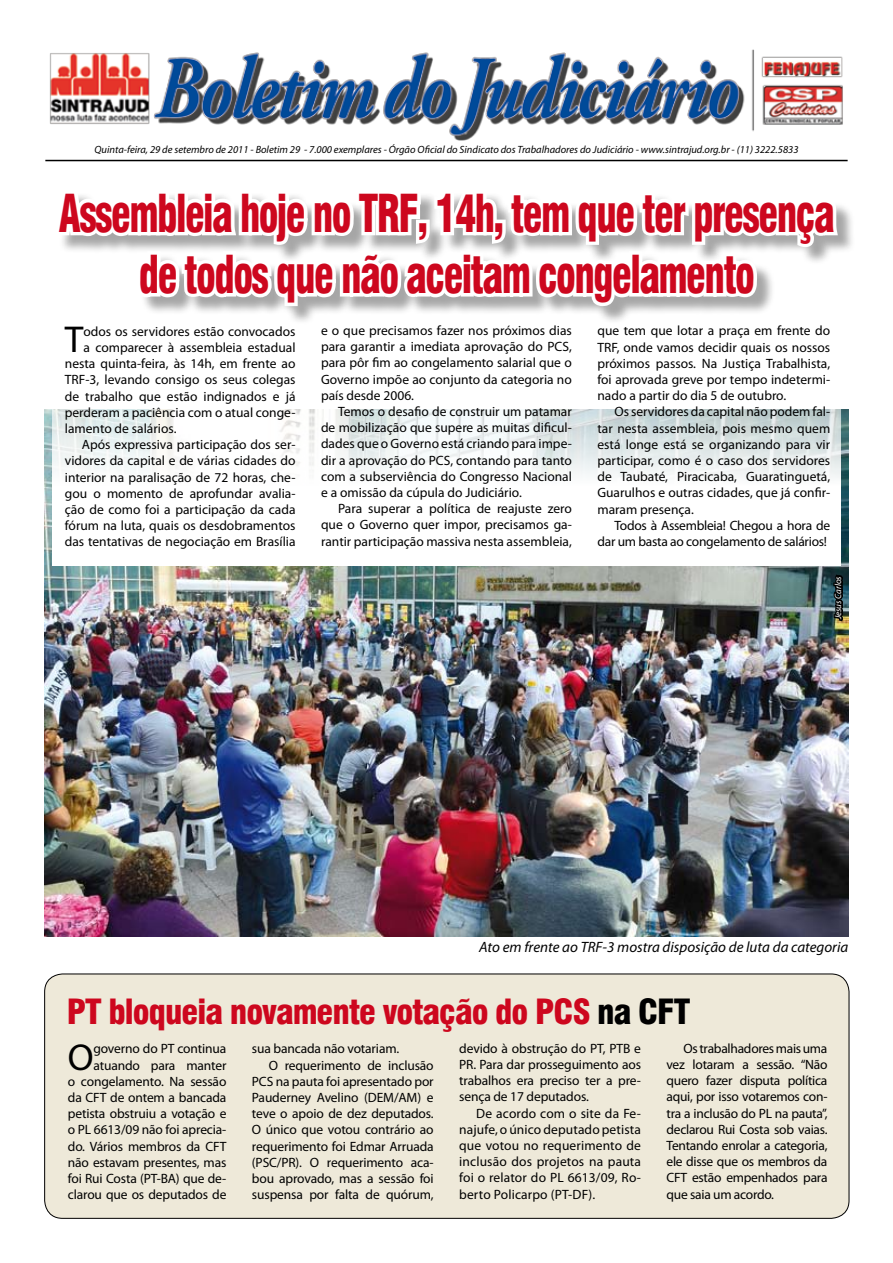
<style>
.page{position:relative;width:893px;height:1263px;background:#fff}
.page>*{position:absolute;margin:0;border:0;box-sizing:border-box;transform-origin:0 0}
.t1{font:51px/61.2px "Corporate Black SWFTE";letter-spacing:-.04em;color:#cd071e;text-align:center;scale:.78 1}
.t2{font:37.5px "Myriad Pro";color:#000}
.t3{font:33.9px "Corporate Black SWFTE";letter-spacing:-.03em;color:#cd071e}
.t4{font:italic 15px "Myriad Pro";color:#000}
.t5{font:13.5px/16.2px "Myriad Pro";letter-spacing:-.005em;color:#000;text-align:justify}
.t6{font:italic 10.5px "Myriad Pro";color:#000}
.t7{font:italic 9px "Myriad Pro";color:#fff}
.s1{color:#000}
</style>
<div class="page">
<img style="left:45px;top:409px;width:803px;height:527px">
<svg style="left:52px;top:409px;width:789px;height:157px"></svg>
<hr style="left:45px;top:160px;width:803px;height:1px;background:#000">
<svg style="left:51px;top:49px;width:791px;height:263px"></svg>
<svg style="left:832px;top:573px;width:13px;height:50px"></svg>
<div style="left:45px;top:974px;width:804px;height:244px;background:#eee9d9;border-radius:18px"></div>
<div style="left:44px;top:974px;width:805px;height:244px;border:1px solid #000;border-radius:18px"></div>
<p class="t6" style="left:94px;top:143px;width:705px">Quinta-feira, 29 de setembro de 2011 - Boletim 29 - 7.000 exemplares - Órgão Oficial do Sindicato dos Trabalhadores do Judiciário - www.sintrajud.org.br - (11) 3222.5833</p>
<h1 class="t1" style="left:59px;top:183px;width:996px">Assembleia hoje no TRF, 14h, tem que ter presença de todos que não aceitam congelamento</h1>
<h2 class="t2" style="left:65px;top:316px;width:20px">T</h2>
<p class="t5" style="left:83px;top:323px;width:214px">odos os servidores estão convocados</p>
<p class="t5" style="left:83px;top:339px;width:214px">a comparecer à assembleia estadual</p>
<p class="t5" style="left:65px;top:355px;width:232px">nesta quinta-feira, às 14h, em frente ao</p>
<p class="t5" style="left:65px;top:371px;width:232px">TRF-3, levando consigo os seus colegas</p>
<p class="t5" style="left:65px;top:388px;width:232px">de trabalho que estão indignados e já</p>
<p class="t5" style="left:65px;top:404px;width:232px">perderam a paciência com o atual conge-</p>
<p class="t5" style="left:65px;top:420px;width:113px">lamento de salários.</p>
<p class="t5" style="left:82px;top:436px;width:215px">Após expressiva participação dos ser-</p>
<p class="t5" style="left:65px;top:452px;width:232px">vidores da capital e de várias cidades do</p>
<p class="t5" style="left:65px;top:469px;width:232px">interior na paralisação de 72 horas, che-</p>
<p class="t5" style="left:65px;top:485px;width:232px">gou o momento de aprofundar avalia-</p>
<p class="t5" style="left:65px;top:501px;width:232px">ção de como foi a participação da cada</p>
<p class="t5" style="left:65px;top:517px;width:232px">fórum na luta, quais os desdobramentos</p>
<p class="t5" style="left:65px;top:533px;width:232px">das tentativas de negociação em Brasília</p>
<p class="t5" style="left:321px;top:322px;width:252px">e o que precisamos fazer nos próximos dias para garantir a imediata aprovação do PCS, para pôr fim ao congelamento salarial que o Governo impõe ao conjunto da categoria no país desde 2006.</p>
<p class="t5" style="left:321px;top:403px;width:252px;text-indent:17px">Temos o desafio de construir um patamar de mobilização que supere as muitas dificul&shy;dades que o Governo está criando para impe&shy;dir a aprovação do PCS, contando para tanto com a subserviência do Congresso Nacional e a omissão da cúpula do Judiciário.</p>
<p class="t5" style="left:321px;top:500px;width:252px;text-indent:17px">Para superar a política de reajuste zero que o Governo quer impor, precisamos ga&shy;rantir participação massiva nesta assembleia,</p>
<p class="t5" style="left:597px;top:323px;width:234px">que tem que lotar a praça em frente do TRF, onde vamos decidir quais os nossos próximos passos. Na Justiça Trabalhista, foi aprovada greve por tempo indetermi&shy;nado a partir do dia 5 de outubro.</p>
<p class="t5" style="left:597px;top:404px;width:234px;text-indent:17px">Os servidores da capital não podem fal&shy;tar nesta assembleia, pois mesmo quem está longe está se organizando para vir participar, como é o caso dos servidores de Taubaté, Piracicaba, Guaratinguetá, Guarulhos e outras cidades, que já confir&shy;maram presença.</p>
<p class="t5" style="left:597px;top:517px;width:234px;text-align:right">Todos à Assembleia! Chegou a hora de dar um basta ao congelamento de salários!</p>
<p class="t7" style="left:833px;top:619px;width:45px;rotate:-90deg">Jesus Carlos</p>
<p class="t4" style="left:479px;top:938px;width:371px">Ato em frente ao TRF-3 mostra disposição de luta da categoria</p>
<h3 class="t3" style="left:67px;top:991px;width:625px">PT bloqueia novamente votação do PCS <span class="s1">na CFT</span></h3>
<h2 class="t2" style="left:68px;top:1034px;width:27px">O</h2>
<p class="t5" style="left:666px;top:1040px;width:162px;text-indent:17px">Os trabalhadores mais uma vez lotaram a sessão. “Não quero fazer disputa política aqui, por isso votaremos con&shy;tra a inclusão do PL na pauta”, declarou Rui Costa sob vaias.<br>Tentando enrolar a categoria, ele disse que os membros da CFT estão empenhados para que saia um acordo.</p>
<p class="t5" style="left:459px;top:1040px;width:183px">devido à obstrução do PT, PTB e PR. Para dar prosseguimento aos trabalhos era preciso ter a pre&shy;sença de 17 deputados.</p>
<p class="t5" style="left:459px;top:1105px;width:183px;text-indent:17px">De acordo com o site da Fe&shy;najufe, o único deputado petista que votou no requerimento de inclusão dos projetos na pauta foi o relator do PL 6613/09, Ro&shy;berto Policarpo (PT-DF).</p>
<p class="t5" style="left:68px;top:1040px;width:160px;text-align:right">governo do PT continua atuando para manter<br>o congelamento. Na sessão da CFT de ontem a bancada petista obstruiu a votação e o PL 6613/09 não foi aprecia&shy;do. Vários membros da CFT não estavam presentes, mas foi Rui Costa (PT-BA) que de&shy;clarou que os deputados de</p>
<p class="t5" style="left:252px;top:1040px;width:149px">sua bancada não votariam.</p>
<p class="t5" style="left:269px;top:1057px;width:166px">O requerimento de inclusão</p>
<p class="t5" style="left:252px;top:1073px;width:183px">PCS na pauta foi apresentado por</p>
<p class="t5" style="left:252px;top:1089px;width:183px">Pauderney Avelino (DEM/AM) e</p>
<p class="t5" style="left:252px;top:1105px;width:183px">teve o apoio de dez deputados.</p>
<p class="t5" style="left:252px;top:1121px;width:183px">O único que votou contrário ao</p>
<p class="t5" style="left:252px;top:1138px;width:183px">requerimento foi Edmar Arruada</p>
<p class="t5" style="left:252px;top:1154px;width:183px">(PSC/PR). O requerimento aca-</p>
<p class="t5" style="left:252px;top:1170px;width:183px">bou aprovado, mas a sessão foi</p>
<p class="t5" style="left:252px;top:1186px;width:183px">suspensa por falta de quórum,</p>
</div>
